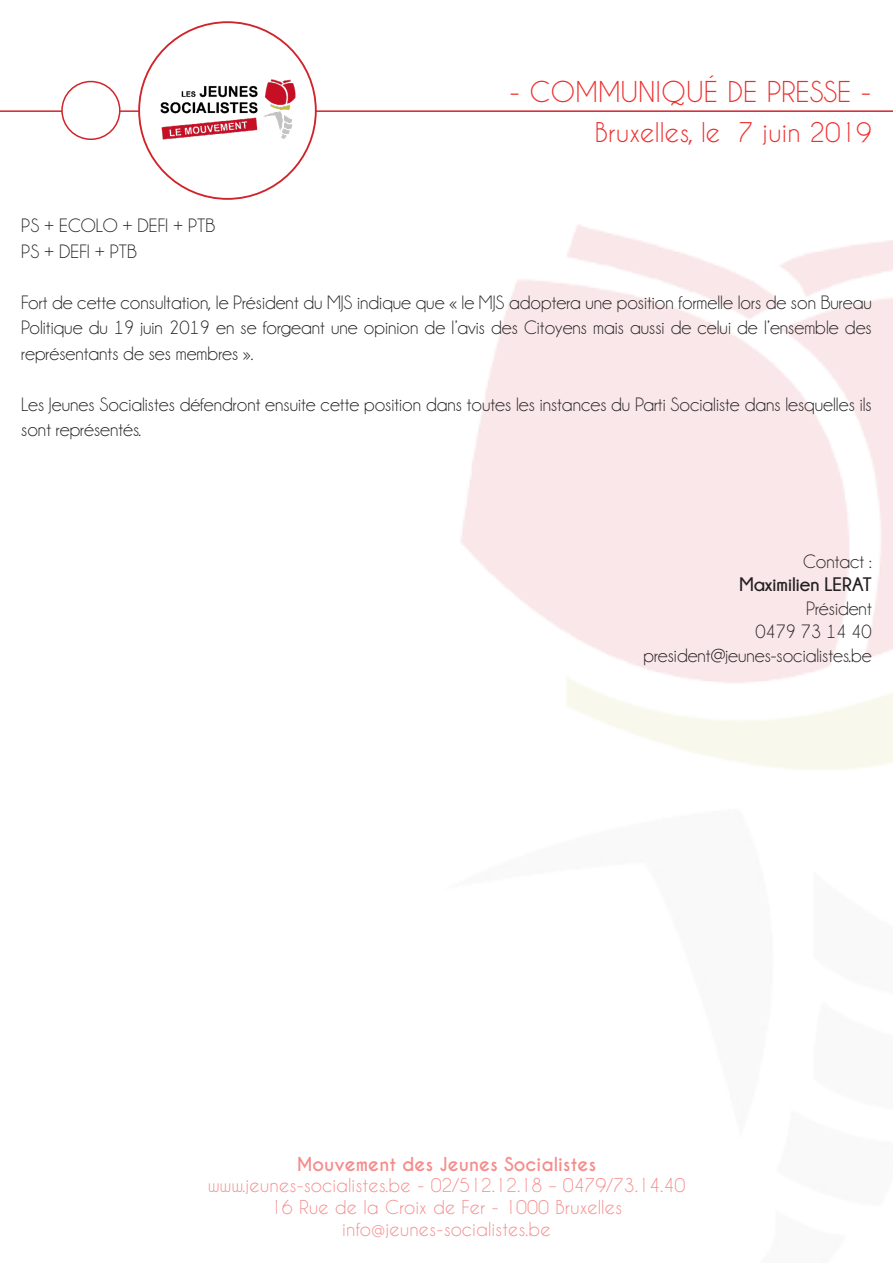
<style>
.page{position:relative;width:893px;height:1263px;background:#fff}
.page>*{position:absolute;margin:0;border:0;box-sizing:border-box;transform-origin:0 0}
.t1{font:27px "Caviar Dreams";color:#ee2d2d}
.t2{font:25.5px "Caviar Dreams";color:#ee2d2d}
.t3{font:19.5px/25.5px "Champagne&Limousines";color:#231f20;text-align:justify}
.t4{font:700 19.5px "Champagne&Limousines";color:#231f20}
.t5{font:18px/21.6px "Caviar Dreams";color:#ee2d2d;text-align:center}
.t6{font:700 18px "Caviar Dreams";color:#ee2d2d}
</style>
<div class="page">
<hr style="left:0;top:110px;width:893px;height:2px;background:#d1232a">
<div style="left:62px;top:82px;width:58px;height:57px;background:#fff;border-radius:50%"></div>
<div style="left:61px;top:81px;width:60px;height:59px;border:2px solid #d1232a;border-radius:50%"></div>
<div style="left:139px;top:22px;width:177px;height:177px;background:#fff;border-radius:50%"></div>
<img style="left:160px;top:79px;width:136px;height:61px">
<p class="t1" style="left:509px;top:75px;width:364px">- COMMUNIQUÉ DE PRESSE -</p>
<p class="t2" style="left:595px;top:117px;width:278px">Bruxelles, le 7 juin 2019</p>
<p class="t3" style="left:21px;top:213px;width:195px">PS + ECOLO + DEFI + PTB</p>
<p class="t3" style="left:21px;top:239px;width:117px">PS + DEFI + PTB</p>
<p class="t3" style="left:21px;top:290px;width:852px">Fort de cette consultation, le Président du MJS indique que « le MJS adoptera une position formelle lors de son Bureau Politique du 19 juin 2019 en se forgeant une opinion de l’avis des Citoyens mais aussi de celui de l’ensemble des représentants de ses membres ».</p>
<p class="t3" style="left:21px;top:392px;width:852px">Les Jeunes Socialistes défendront ensuite cette position dans toutes les instances du Parti Socialiste dans lesquelles ils sont représentés.</p>
<p class="t3" style="left:803px;top:549px;width:70px">Contact :</p>
<p class="t4" style="left:739px;top:574px;width:134px">Maximilien LERAT</p>
<p class="t3" style="left:806px;top:596px;width:67px">Président</p>
<p class="t3" style="left:755px;top:619px;width:118px">0479 73 14 40</p>
<p class="t3" style="left:643px;top:642px;width:230px">president@jeunes-socialistes.be</p>
<p class="t6" style="left:297px;top:1153px;width:301px">Mouvement des Jeunes Socialistes</p>
<p class="t5" style="left:207px;top:1174px;width:480px">www.jeunes-socialistes.be - 02/512.12.18 – 0479/73.14.40<br>16 Rue de la Croix de Fer - 1000 Bruxelles info@jeunes-socialistes.be</p>
</div>
